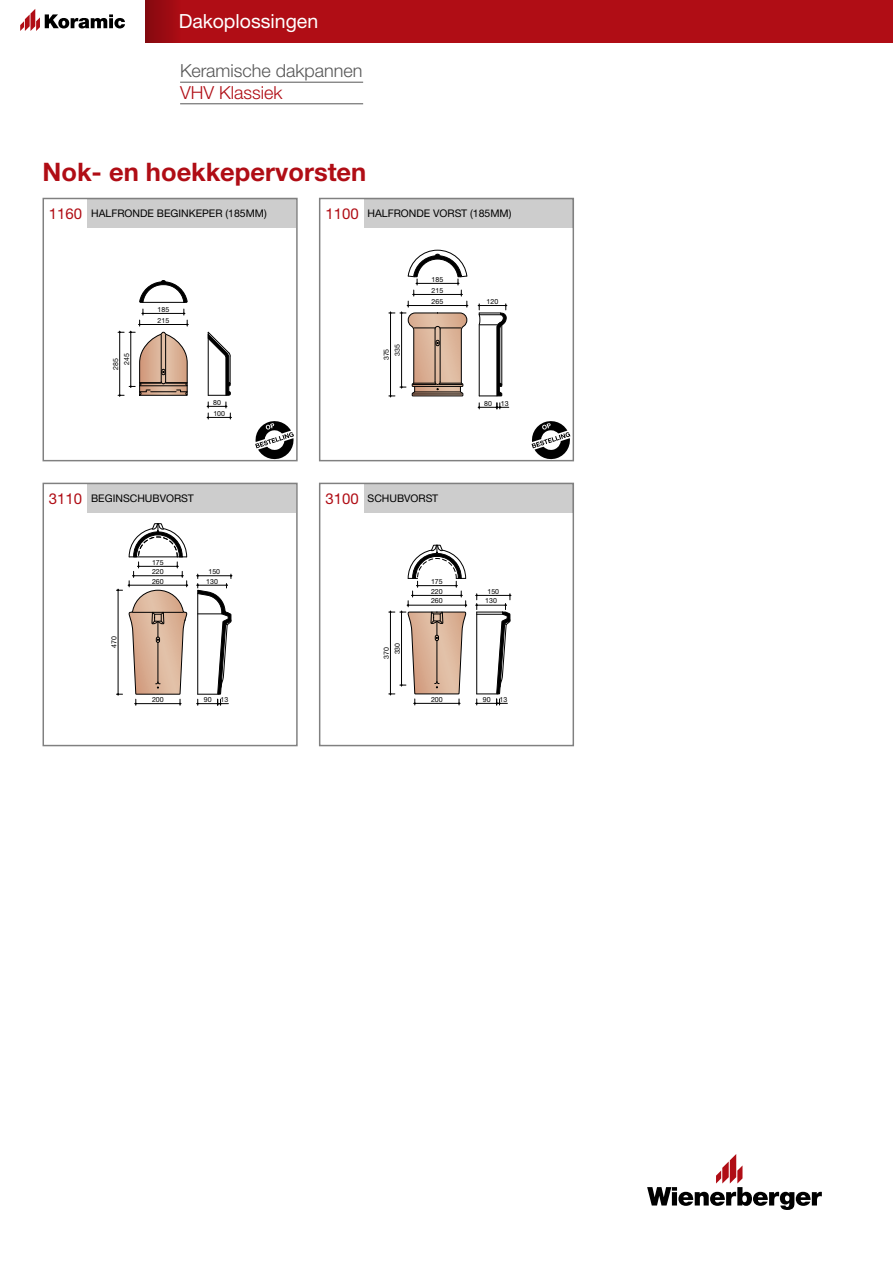
<style>
.page{position:relative;width:893px;height:1263px;background:#fff}
.page>*{position:absolute;margin:0;border:0;box-sizing:border-box;transform-origin:0 0}
.t1{font:700 25.5px "Helvetica Neue LTW1 G";color:#b00d15}
.t2{font:19.5px "Helvetica Neue LTW1 G";color:#fff}
.t3{font:300 18px "Helvetica Neue LTW1 G";color:#575757}
.t4{font:300 18px "Helvetica Neue LTW1 G";color:#b00d15}
.t5{font:15px "Helvetica Neue LTW1 G";color:#b00d15}
.t6{font:10.5px "Helvetica Neue LTW1 G";color:#000}
.t7{font:7.05px/11.1px "Helvetica Neue LTW1 G";color:#000}
</style>
<div class="page">
<svg style="left:20px;top:9px;width:105px;height:22px"></svg>
<div style="left:145px;top:0;width:748px;height:43px;background:#b00d15"></div>
<svg style="left:145px;top:0;width:30px;height:43px"></svg>
<hr style="left:180px;top:82px;width:183px;height:1px;background:#575757">
<hr style="left:180px;top:103px;width:183px;height:1px;background:#575757">
<svg style="left:647px;top:1154px;width:175px;height:56px"></svg>
<div style="left:87px;top:199px;width:209px;height:28px;background:#cdcdcd"></div>
<div style="left:364px;top:199px;width:209px;height:28px;background:#cdcdcd"></div>
<svg style="left:207px;top:402px;width:24px;height:17px"></svg>
<svg style="left:208px;top:332px;width:23px;height:64px"></svg>
<svg style="left:139px;top:280px;width:49px;height:23px"></svg>
<svg style="left:118px;top:309px;width:70px;height:87px"></svg>
<svg style="left:478px;top:304px;width:29px;height:93px"></svg>
<svg style="left:478px;top:403px;width:31px;height:6px"></svg>
<svg style="left:389px;top:250px;width:79px;height:147px"></svg>
<svg style="left:253px;top:421px;width:43px;height:40px"></svg>
<svg style="left:529px;top:419px;width:44px;height:42px"></svg>
<div style="left:87px;top:484px;width:209px;height:28px;background:#cdcdcd"></div>
<div style="left:364px;top:484px;width:209px;height:28px;background:#cdcdcd"></div>
<svg style="left:197px;top:574px;width:35px;height:131px"></svg>
<svg style="left:116px;top:523px;width:72px;height:182px"></svg>
<svg style="left:476px;top:594px;width:35px;height:111px"></svg>
<svg style="left:389px;top:545px;width:78px;height:160px"></svg>
<h2 class="t2" style="left:179px;top:9px;width:141px">Dakoplossingen</h2>
<h3 class="t3" style="left:180px;top:60px;width:184px">Keramische dakpannen</h3>
<h3 class="t4" style="left:180px;top:81px;width:104px">VHV Klassiek</h3>
<p class="t1" style="left:43px;top:156px;width:325px">Nok- en hoekkepervorsten</p>
<p class="t5" style="left:49px;top:204px;width:35px">1160</p>
<p class="t6" style="left:91px;top:207px;width:177px">HALFRONDE BEGINKEPER (185MM)</p>
<p class="t5" style="left:325px;top:204px;width:35px">1100</p>
<p class="t6" style="left:367px;top:207px;width:145px">HALFRONDE VORST (185MM)</p>
<p class="t7" style="left:432px;top:274px;width:13px">185</p>
<p class="t7" style="left:432px;top:285px;width:13px">215</p>
<p class="t7" style="left:110px;top:365px;width:13px;text-indent:-4px;rotate:-90deg">285<br>245</p>
<p class="t7" style="left:158px;top:304px;width:13px">185<br>215</p>
<p class="t7" style="left:213px;top:397px;width:13px">80<br>100</p>
<p class="t7" style="left:392px;top:356px;width:13px;rotate:-90deg">335</p>
<p class="t7" style="left:381px;top:360px;width:13px;rotate:-90deg">375</p>
<p class="t7" style="left:432px;top:296px;width:13px">265</p>
<p class="t5" style="left:49px;top:489px;width:35px">3110</p>
<p class="t6" style="left:91px;top:492px;width:104px">BEGINSCHUBVORST</p>
<p class="t5" style="left:325px;top:489px;width:35px">3100</p>
<p class="t6" style="left:367px;top:492px;width:72px">SCHUBVORST</p>
<p class="t7" style="left:152px;top:556px;width:13px">175</p>
<p class="t7" style="left:152px;top:566px;width:13px">220</p>
<p class="t7" style="left:208px;top:566px;width:13px">150</p>
<p class="t7" style="left:152px;top:575px;width:13px">260</p>
<p class="t7" style="left:206px;top:575px;width:13px">130</p>
<p class="t7" style="left:431px;top:576px;width:13px">175</p>
<p class="t7" style="left:487px;top:296px;width:13px">120</p>
<p class="t7" style="left:484px;top:397px;width:9px">80</p>
<p class="t7" style="left:501px;top:397px;width:9px">13</p>
<p class="t7" style="left:431px;top:586px;width:13px">220</p>
<p class="t7" style="left:487px;top:586px;width:13px">150</p>
<p class="t7" style="left:108px;top:648px;width:13px;rotate:-90deg">470</p>
<p class="t7" style="left:152px;top:694px;width:13px">200</p>
<p class="t7" style="left:204px;top:694px;width:9px">90</p>
<p class="t7" style="left:221px;top:694px;width:9px">13</p>
<p class="t7" style="left:381px;top:654px;width:13px;text-indent:-4px;rotate:-90deg">370<br>330</p>
<p class="t7" style="left:431px;top:595px;width:13px">260</p>
<p class="t7" style="left:431px;top:694px;width:13px">200</p>
<p class="t7" style="left:485px;top:595px;width:13px">130</p>
<p class="t7" style="left:483px;top:694px;width:9px">90</p>
<p class="t7" style="left:499px;top:694px;width:9px">13</p>
</div>
